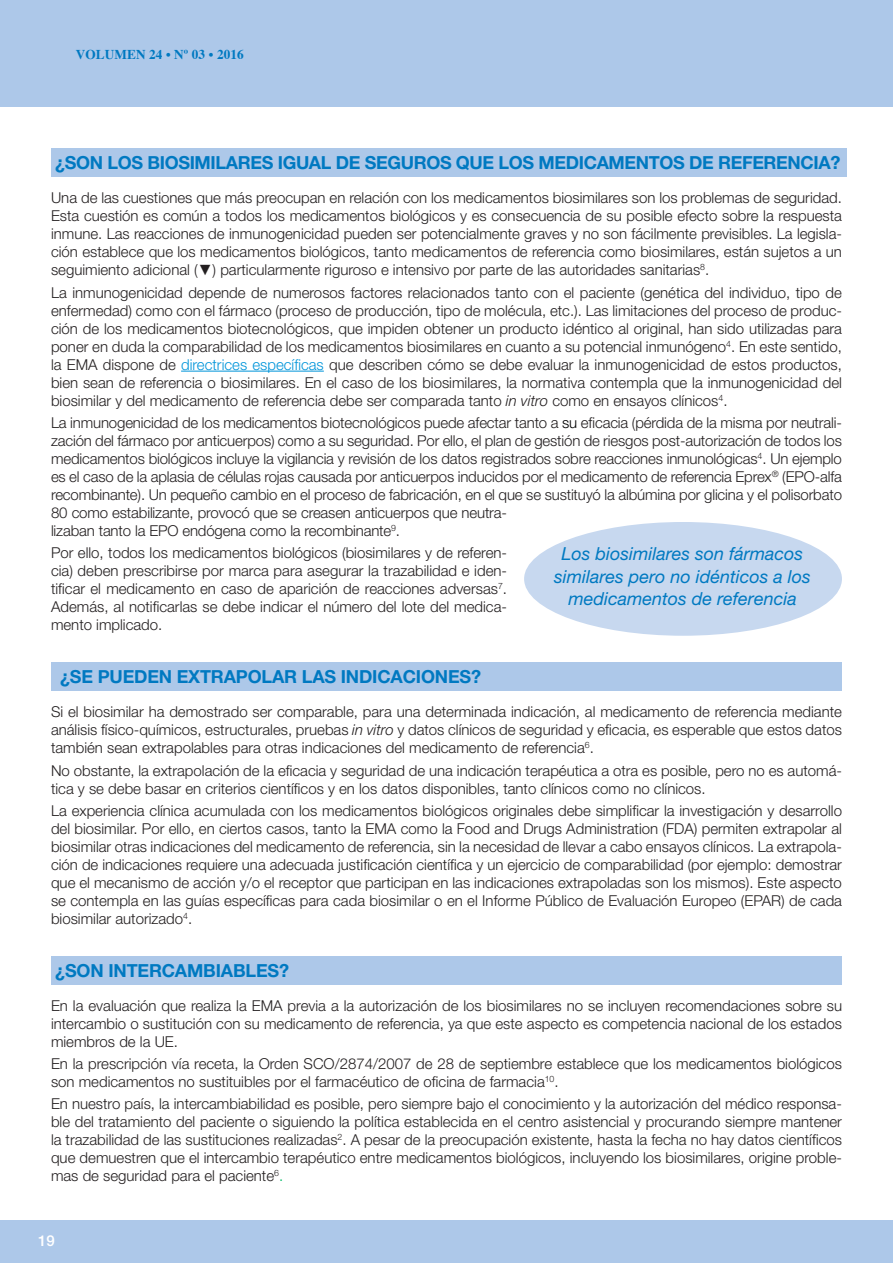
<style>
.page{position:relative;width:893px;height:1263px;background:#fff}
.page>*{position:absolute;margin:0;border:0;box-sizing:border-box;transform-origin:0 0}
.t1{font:700 18px "Helvetica Neue LT Std";letter-spacing:-.02em;color:#0079c1}
.t2{font:italic 18px/22.5px "Helvetica Neue";color:#0079c1;text-align:center}
.t3{font:300 15px/18px "Helvetica Neue";color:#231f20;text-align:justify}
.t4{font:500 15px "Helvetica Neue";color:#fff}
.t5{font:700 13.5px "Times";letter-spacing:.01em;color:#0079c1}
.s1{font-family:"Arial";font-weight:400}
.s2{color:#0095da}
.s3{font-style:italic}
.s4{color:#000}
.s5{color:#00bb67}
</style>
<div class="page">
<div style="left:0;top:0;width:893px;height:106px;background:#adc8e9"></div>
<div style="left:0;top:1220px;width:893px;height:43px;background:#adc8e9"></div>
<hr style="left:181px;top:371px;width:143px;height:1px;background:#0095da">
<div style="left:51px;top:149px;width:795px;height:28px;background:#adc8e9"></div>
<div style="left:51px;top:663px;width:791px;height:28px;background:#adc8e9"></div>
<div style="left:51px;top:956px;width:791px;height:28px;background:#adc8e9"></div>
<div style="left:524px;top:522px;width:318px;height:114px;background:#c7d8ef;border-radius:50%"></div>
<p class="t5" style="left:76px;top:42px;width:169px">VOLUMEN 24 • Nº 03 • 2016</p>
<p class="t1" style="left:55px;top:152px;width:787px">¿SON LOS BIOSIMILARES IGUAL DE SEGUROS QUE LOS MEDICAMENTOS DE REFERENCIA?</p>
<p class="t3" style="left:51px;top:189px;width:792px">Una de las cuestiones que más preocupan en relación con los medicamentos biosimilares son los problemas de seguridad.<br>Esta cuestión es común a todos los medicamentos biológicos y es consecuencia de su posible efecto sobre la respuesta inmune. Las reacciones de inmunogenicidad pueden ser potencialmente graves y no son fácilmente previsibles. La legisla&shy;ción establece que los medicamentos biológicos, tanto medicamentos de referencia como biosimilares, están sujetos a un seguimiento adicional (<span class="s1">▼</span>) particularmente riguroso e intensivo por parte de las autoridades sanitarias<sup>8</sup>.</p>
<p class="t3" style="left:51px;top:283px;width:792px">La inmunogenicidad depende de numerosos factores relacionados tanto con el paciente (genética del individuo, tipo de enfermedad) como con el fármaco (proceso de producción, tipo de molécula, etc.). Las limitaciones del proceso de produc&shy;ción de los medicamentos biotecnológicos, que impiden obtener un producto idéntico al original, han sido utilizadas para poner en duda la comparabilidad de los medicamentos biosimilares en cuanto a su potencial inmunógeno<sup>4</sup>. En este sentido, la EMA dispone de <span class="s2">directrices específicas</span> que describen cómo se debe evaluar la inmunogenicidad de estos productos, bien sean de referencia o biosimilares. En el caso de los biosimilares, la normativa contempla que la inmunogenicidad del biosimilar y del medicamento de referencia debe ser comparada tanto <span class="s3">in vitro</span> como en ensayos clínicos<sup>4</sup>.</p>
<p class="t3" style="left:51px;top:413px;width:792px;text-align:left">La inmunogenicidad de los medicamentos biotecnológicos puede afectar tanto a <span class="s4">su</span> eficacia (pérdida de la misma por neutrali&shy;zación del fármaco por anticuerpos) como a su seguridad. Por ello, el plan de gestión de riesgos post-autorización de todos los medicamentos biológicos incluye la vigilancia y revisión de los datos registrados sobre reacciones inmunológicas<sup>4</sup>. Un ejemplo es el caso de la aplasia de células rojas causada por anticuerpos inducidos por el medicamento de referencia Eprex<sup>®</sup> (EPO-alfa recombinante). Un pequeño cambio en el proceso de fabricación, en el que se sustituyó la albúmina por glicina y el polisorbato 80 como estabilizante, provocó que se creasen anticuerpos que neutra-<br>lizaban tanto la EPO endógena como la recombinante<sup>9</sup>.</p>
<p class="t3" style="left:51px;top:543px;width:458px">Por ello, todos los medicamentos biológicos (biosimilares y de referen&shy;cia) deben prescribirse por marca para asegurar la trazabilidad e iden&shy;tificar el medicamento en caso de aparición de reacciones adversas<sup>7</sup>.<br>Además, al notificarlas se debe indicar el número del lote del medica&shy;mento implicado.</p>
<p class="t1" style="left:60px;top:666px;width:422px">¿SE PUEDEN EXTRAPOLAR LAS INDICACIONES?</p>
<p class="t3" style="left:51px;top:703px;width:792px">Si el biosimilar ha demostrado ser comparable, para una determinada indicación, al medicamento de referencia mediante análisis físico-químicos, estructurales, pruebas <span class="s3">in vitro</span> y datos clínicos de seguridad y eficacia, es esperable que estos datos también sean extrapolables para otras indicaciones del medicamento de referencia<sup>6</sup>.</p>
<p class="t3" style="left:51px;top:761px;width:792px">No obstante, la extrapolación de la eficacia y seguridad de una indicación terapéutica a otra es posible, pero no es automá&shy;tica y se debe basar en criterios científicos y en los datos disponibles, tanto clínicos como no clínicos.</p>
<p class="t3" style="left:51px;top:801px;width:792px">La experiencia clínica acumulada con los medicamentos biológicos originales debe simplificar la investigación y desarrollo del biosimilar. Por ello, en ciertos casos, tanto la EMA como la Food and Drugs Administration (FDA) permiten extrapolar al biosimilar otras indicaciones del medicamento de referencia, sin la necesidad de llevar a cabo ensayos clínicos. La extrapola&shy;ción de indicaciones requiere una adecuada justificación científica y un ejercicio de comparabilidad (por ejemplo: demostrar que el mecanismo de acción y/o el receptor que participan en las indicaciones extrapoladas son los mismos). Este aspecto se contempla en las guías específicas para cada biosimilar o en el Informe Público de Evaluación Europeo (EPAR) de cada biosimilar autorizado<sup>4</sup>.</p>
<p class="t1" style="left:55px;top:959px;width:235px">¿SON INTERCAMBIABLES?</p>
<p class="t3" style="left:51px;top:996px;width:792px">En la evaluación que realiza la EMA previa a la autorización de los biosimilares no se incluyen recomendaciones sobre su intercambio o sustitución con su medicamento de referencia, ya que este aspecto es competencia nacional de los estados miembros de la UE.</p>
<p class="t3" style="left:51px;top:1054px;width:792px">En la prescripción vía receta, la Orden SCO/2874/2007 de 28 de septiembre establece que los medicamentos biológicos son medicamentos no sustituibles por el farmacéutico de oficina de farmacia<sup>10</sup>.</p>
<p class="t3" style="left:51px;top:1095px;width:792px">En nuestro país, la intercambiabilidad es posible, pero siempre bajo el conocimiento y la autorización del médico responsa&shy;ble del tratamiento del paciente o siguiendo la política establecida en el centro asistencial y procurando siempre mantener la trazabilidad de las sustituciones realizadas<sup>2</sup>. A pesar de la preocupación existente, hasta la fecha no hay datos científicos que demuestren que el intercambio terapéutico entre medicamentos biológicos, incluyendo los biosimilares, origine proble&shy;mas de seguridad para el paciente<sup>6</sup><span class="s5">.</span></p>
<p class="t2" style="left:554px;top:542px;width:258px">Los biosimilares son fármacos similares pero no idénticos a los medicamentos de referencia</p>
<p class="t4" style="left:38px;top:1231px;width:18px">19</p>
</div>
